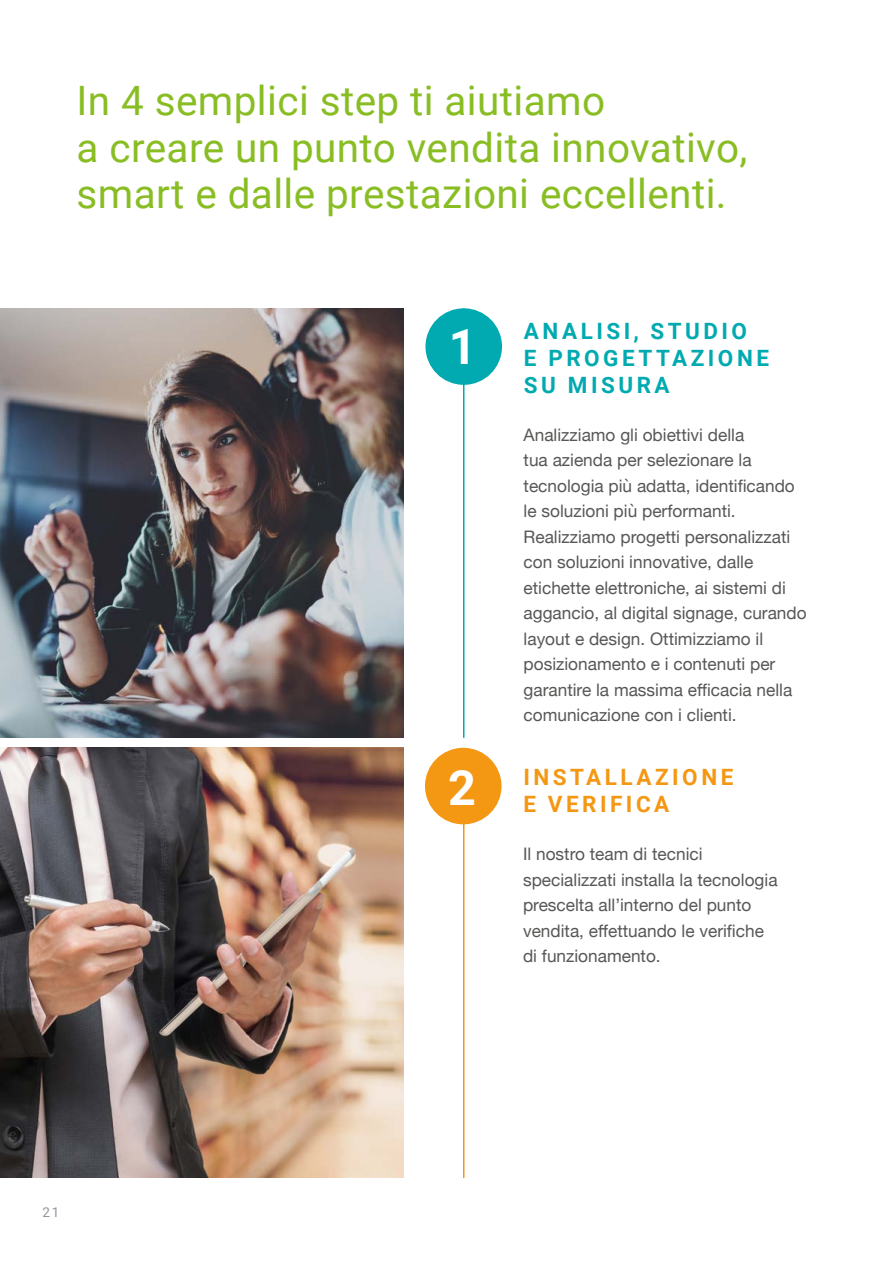
<style>
.page{position:relative;width:893px;height:1263px;background:#fff}
.page>*{position:absolute;margin:0;border:0;box-sizing:border-box;transform-origin:0 0}
.t1{font:700 48.6px "Roboto";color:#fff}
.t2{font:40.5px/46.5px "Roboto";letter-spacing:.01em;color:#89bd24}
.t3{font:700 22.5px/27px "Roboto";letter-spacing:.155em;color:#00aab0}
.t4{font:700 22.5px/27px "Roboto";letter-spacing:.155em;color:#f49712}
.t5{font:17.25px/25.5px "Helvetica Neue";color:#575756}
.t6{font:13.5px "Roboto";color:#94969d}
</style>
<div class="page">
<hr style="left:463px;top:786px;width:1px;height:392px;background:#f49712">
<hr style="left:463px;top:308px;width:1px;height:430px;background:#00aab0">
<img style="left:0;top:308px;width:404px;height:430px">
<img style="left:0;top:748px;width:404px;height:429px">
<div style="left:425px;top:308px;width:77px;height:77px;background:#00aab0;border-radius:50%"></div>
<div style="left:425px;top:748px;width:76px;height:76px;background:#f49712;border-radius:50%"></div>
<h2 class="t2" style="left:77px;top:76px;width:672px">In 4 semplici step ti aiutiamo<br>a creare un punto vendita innovativo, smart e dalle prestazioni eccellenti.</h2>
<h1 class="t1" style="left:449px;top:312px;width:29px">1</h1>
<h1 class="t1" style="left:448px;top:754px;width:29px">2</h1>
<h3 class="t3" style="left:524px;top:316px;width:247px">ANALISI, STUDIO<br>E PROGETTAZIONE<br>SU MISURA</h3>
<p class="t5" style="left:524px;top:423px;width:285px">Analizziamo gli obiettivi della<br>tua azienda per selezionare la tecnologia più adatta, identificando le soluzioni più performanti.<br>Realizziamo progetti personalizzati con soluzioni innovative, dalle etichette elettroniche, ai sistemi di aggancio, al digital signage, curando layout e design. Ottimizziamo il posizionamento e i contenuti per garantire la massima efficacia nella comunicazione con i clienti.</p>
<h3 class="t4" style="left:523px;top:763px;width:211px">INSTALLAZIONE<br>E VERIFICA</h3>
<p class="t5" style="left:523px;top:842px;width:256px">Il nostro team di tecnici specializzati installa la tecnologia prescelta all’interno del punto vendita, effettuando le verifiche di funzionamento.</p>
<p class="t6" style="left:43px;top:1202px;width:18px">21</p>
</div>
